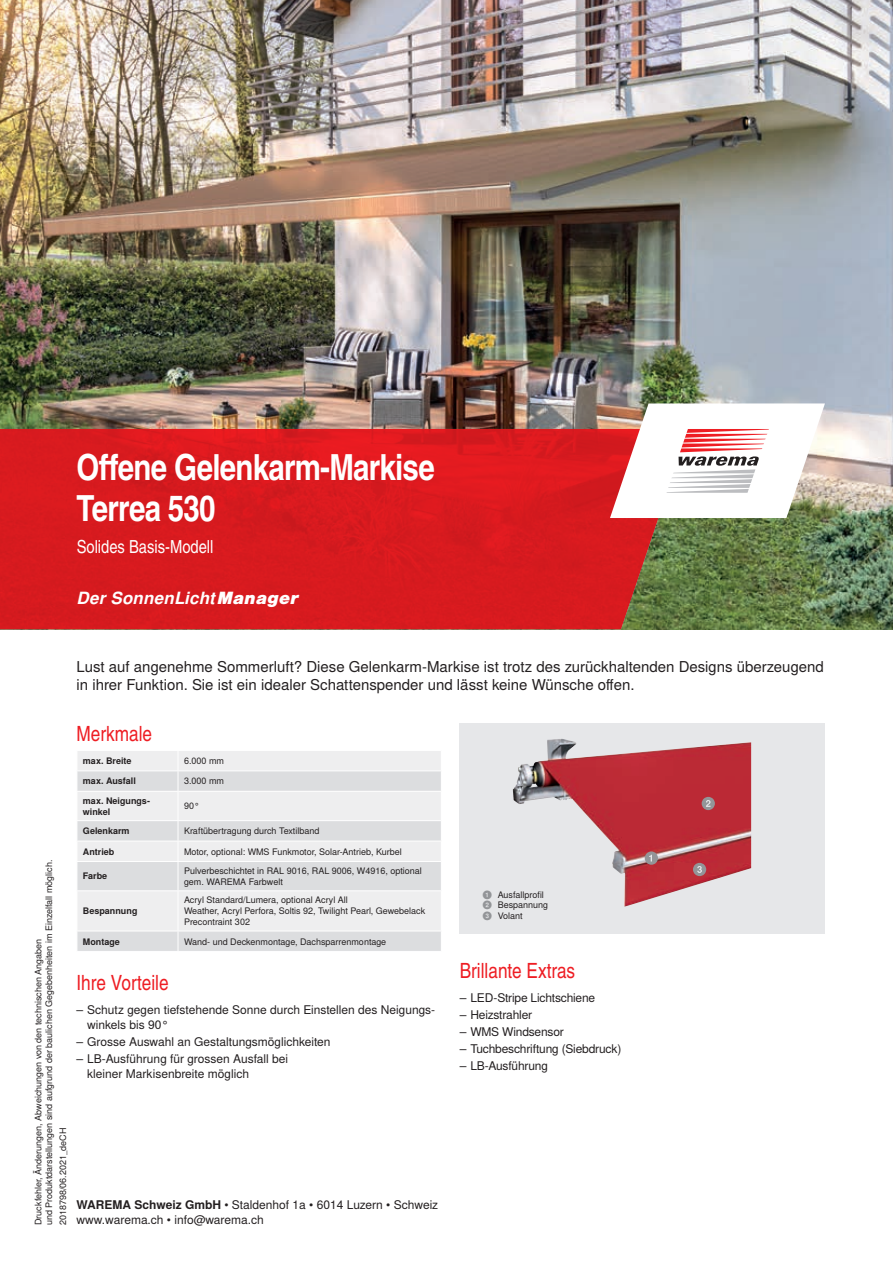
<style>
.page{position:relative;width:893px;height:1263px;background:#fff}
.page>*{position:absolute;margin:0;border:0;box-sizing:border-box;transform-origin:0 0}
.t1{font:700 36px/40.5px "Warema Nimbus Cnd";letter-spacing:-.02em;color:#fff}
.t2{font:21px "Warema Nimbus Cnd";color:#ee1d23}
.t3{font:18px "Warema Nimbus Cnd";color:#fff}
.t4{font:italic 700 16.8px "Warema Nimbus";letter-spacing:.015em;color:#fff}
.t5{font:15px/18px "Warema Nimbus";color:#231f20}
.t6{font:12px/15px "Warema Nimbus";color:#231f20}
.t7{font:9px/10.8px "Warema Nimbus";color:#231f20}
.t8{font:700 9px/10.8px "Warema Nimbus";color:#231f20}
.s1{font-weight:900}
.s2{font-weight:700}
.s3{font-weight:700;color:#939598}
</style>
<div class="page">
<div style="left:460px;top:723px;width:365px;height:210px;background:#e6e7e9"></div>
<img style="left:0;top:0;width:893px;height:629px">
<img style="left:513px;top:739px;width:238px;height:168px">
<svg style="left:702px;top:797px;width:13px;height:13px"></svg>
<svg style="left:693px;top:863px;width:13px;height:13px"></svg>
<svg style="left:645px;top:851px;width:13px;height:14px"></svg>
<svg style="left:0;top:429px;width:688px;height:200px;fill:#d81a1f"></svg>
<svg style="left:610px;top:403px;width:215px;height:115px"></svg>
<div style="left:78px;top:751px;width:363px;height:19px;background:#eeeeef"></div>
<svg style="left:78px;top:771px;width:363px;height:180px;fill:#ededee"></svg>
<hr style="left:77px;top:791px;width:101px;height:1px;background:#fff">
<hr style="left:178px;top:791px;width:264px;height:1px;background:#fff">
<hr style="left:77px;top:820px;width:101px;height:1px;background:#fff">
<hr style="left:178px;top:820px;width:264px;height:1px;background:#fff">
<hr style="left:77px;top:841px;width:101px;height:1px;background:#fff">
<hr style="left:178px;top:841px;width:264px;height:1px;background:#fff">
<hr style="left:77px;top:861px;width:101px;height:1px;background:#fff">
<svg style="left:77px;top:771px;width:1px;height:119px"></svg>
<hr style="left:178px;top:861px;width:264px;height:1px;background:#fff">
<svg style="left:178px;top:751px;width:1px;height:139px"></svg>
<hr style="left:77px;top:890px;width:101px;height:1px;background:#fff">
<hr style="left:178px;top:890px;width:264px;height:1px;background:#fff">
<hr style="left:178px;top:891px;width:1px;height:40px;background:#fff">
<hr style="left:77px;top:931px;width:101px;height:1px;background:#fff">
<svg style="left:77px;top:931px;width:1px;height:20px"></svg>
<hr style="left:178px;top:931px;width:264px;height:1px;background:#fff">
<svg style="left:178px;top:931px;width:1px;height:20px"></svg>
<h1 class="t1" style="left:77px;top:448px;width:360px">Offene Gelenkarm-Markise<br>Terrea 530</h1>
<h3 class="t3" style="left:77px;top:536px;width:138px">Solides Basis-Modell</h3>
<h3 class="t4" style="left:77px;top:588px;width:224px">Der SonnenLicht<span class="s1">Manager</span></h3>
<h3 class="t5" style="left:77px;top:658px;width:749px">Lust auf angenehme Sommerluft? Diese Gelenkarm-Markise ist trotz des zurückhaltenden Designs überzeugend in ihrer Funktion. Sie ist ein idealer Schattenspender und lässt keine Wünsche offen.</h3>
<p class="t7" style="left:33px;top:1225px;width:367px;rotate:-90deg">Druckfehler, Änderungen, Abweichungen von den technischen Angaben<br>und Produktdarstellungen sind aufgrund der baulichen Gegebenheiten im Einzelfall möglich.</p>
<p class="t7" style="left:58px;top:1225px;width:99px;rotate:-90deg">2018798/06.2021_deCH</p>
<h2 class="t2" style="left:77px;top:721px;width:77px">Merkmale</h2>
<p class="t8" style="left:83px;top:756px;width:50px">max. Breite</p>
<p class="t7" style="left:184px;top:755px;width:42px">6.000 mm</p>
<p class="t8" style="left:83px;top:776px;width:54px">max. Ausfall</p>
<p class="t7" style="left:184px;top:776px;width:42px">3.000 mm</p>
<p class="t8" style="left:83px;top:796px;width:69px">max. Neigungs&shy;winkel</p>
<p class="t7" style="left:184px;top:801px;width:17px">90°</p>
<p class="t8" style="left:83px;top:826px;width:48px">Gelenkarm</p>
<p class="t7" style="left:184px;top:826px;width:137px">Kraftübertragung durch Textilband</p>
<p class="t8" style="left:83px;top:846px;width:33px">Antrieb</p>
<p class="t7" style="left:184px;top:846px;width:219px">Motor, optional: WMS Funkmotor, Solar-Antrieb, Kurbel</p>
<p class="t8" style="left:83px;top:871px;width:26px">Farbe</p>
<p class="t7" style="left:184px;top:866px;width:239px">Pulverbeschichtet in RAL 9016, RAL 9006, W4916, optional gem. WAREMA Farbwelt</p>
<p class="t8" style="left:83px;top:906px;width:56px">Bespannung</p>
<p class="t7" style="left:184px;top:895px;width:243px">Acryl Standard/Lumera, optional Acryl All<br>Weather, Acryl Perfora, Soltis 92, Twilight Pearl, Gewebelack<br>Precontraint 302</p>
<p class="t8" style="left:83px;top:936px;width:39px">Montage</p>
<p class="t7" style="left:184px;top:936px;width:204px">Wand- und Deckenmontage, Dachsparrenmontage</p>
<h2 class="t2" style="left:77px;top:970px;width:94px">Ihre Vorteile</h2>
<h3 class="t6" style="left:87px;top:1002px;width:350px;text-indent:-11px">– Schutz gegen tiefstehende Sonne durch Einstellen des Neigungs&shy;winkels bis 90°</h3>
<h3 class="t6" style="left:77px;top:1034px;width:256px">– Grosse Auswahl an Gestaltungsmöglichkeiten</h3>
<h3 class="t6" style="left:87px;top:1051px;width:203px;text-indent:-11px">– LB-Ausführung für grossen Ausfall bei kleiner Markisenbreite möglich</h3>
<h3 class="t6" style="left:77px;top:1197px;width:363px"><span class="s2">WAREMA Schweiz GmbH</span> • Staldenhof 1a • 6014 Luzern • Schweiz</h3>
<h3 class="t6" style="left:77px;top:1212px;width:189px">www.warema.ch • info@warema.ch</h3>
<p class="t7" style="left:483px;top:889px;width:67px"><span class="s3">➊</span> Ausfallprofil<br><span class="s3">➋</span> Bespannung<br><span class="s3">➌</span> Volant</p>
<h2 class="t2" style="left:460px;top:958px;width:117px">Brillante Extras</h2>
<h3 class="t6" style="left:460px;top:990px;width:137px">– LED-Stripe Lichtschiene</h3>
<h3 class="t6" style="left:460px;top:1007px;width:74px">– Heizstrahler</h3>
<h3 class="t6" style="left:460px;top:1024px;width:106px">– WMS Windsensor</h3>
<h3 class="t6" style="left:460px;top:1041px;width:163px">– Tuchbeschriftung (Siebdruck)</h3>
<h3 class="t6" style="left:460px;top:1058px;width:90px">– LB-Ausführung</h3>
</div>
